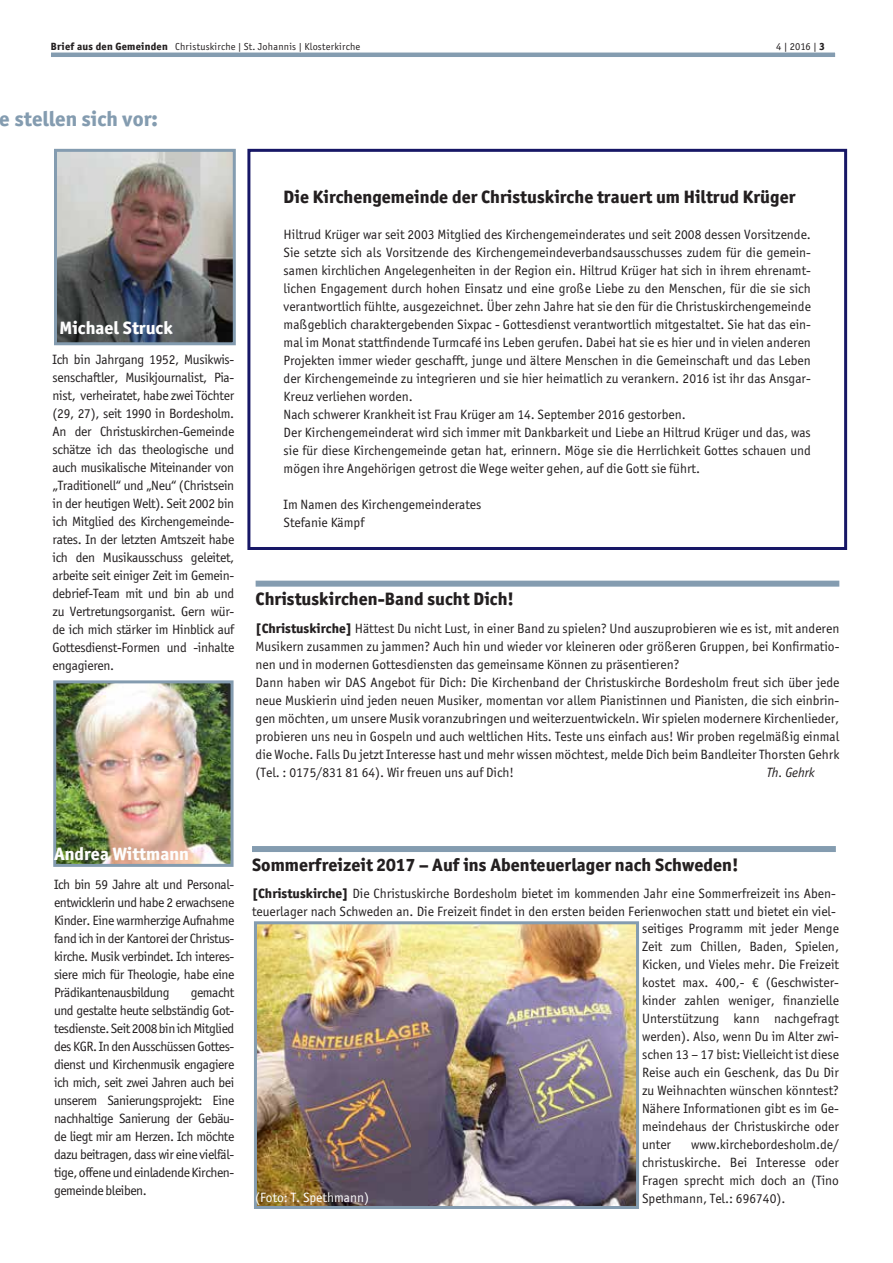
<style>
.page{position:relative;width:893px;height:1263px;background:#fff}
.page>*{position:absolute;margin:0;border:0;box-sizing:border-box;transform-origin:0 0}
.t1{font:800 21px "Officina San ITC";color:#849cb0}
.t2{font:800 18px "Officina San ITC";color:#231f20}
.t3{font:800 18px "Officina San ITC";color:#fdfdfd}
.t4{font:13.5px/18px "Officina San ITC";color:#231f20;text-align:justify}
.t5{font:13.5px "Officina San ITC";color:#fdfdfd}
.t6{font:italic 13.5px "Officina San ITC";color:#231f20}
.t7{font:10.5px "Officina San ITC";color:#231f20}
.t8{font:10.2px "Officina San ITC";letter-spacing:.02em;color:#231f20}
.s1{font-weight:800;font-size:10.5px}
.s2{font-weight:800}
</style>
<div class="page">
<div style="left:247px;top:149px;width:600px;height:401px;border:3px solid #171766"></div>
<div style="left:252px;top:846px;width:584px;height:6px;background:#849cb0"></div>
<div style="left:418px;top:863px;width:12px;height:6px;border:3px solid #fff"></div>
<div style="left:732px;top:857px;width:6px;height:11px;border:3px solid #fff"></div>
<div style="left:732px;top:866px;width:7px;height:7px;border:3px solid #fff;border-radius:50%"></div>
<img style="left:58px;top:153px;width:174px;height:188px">
<div style="left:54px;top:149px;width:182px;height:196px;border:3px solid #849cb0"></div>
<img style="left:57px;top:684px;width:173px;height:179px">
<div style="left:53px;top:680px;width:181px;height:187px;border:3px solid #849cb0"></div>
<img style="left:258px;top:925px;width:377px;height:280px">
<div style="left:254px;top:921px;width:385px;height:288px;border:3px solid #849cb0"></div>
<div style="left:256px;top:581px;width:583px;height:6px;background:#849cb0"></div>
<svg style="left:255px;top:580px;width:259px;height:7px"></svg>
<svg style="left:51px;top:52px;width:785px;height:5px;background:#91a6b8"></svg>
<p class="t8" style="left:51px;top:41px;width:311px"><span class="s1">Brief aus den Gemeinden</span> Christuskirche | St. Johannis | Klosterkirche</p>
<p class="t7" style="left:776px;top:40px;width:50px">4 | 2016 | <span class="s2">3</span></p>
<h1 class="t1" style="left:0;top:106px;width:160px">e stellen sich vor:</h1>
<h2 class="t3" style="left:60px;top:317px;width:115px">Michael Struck</h2>
<p class="t4" style="left:52px;top:351px;width:183px">Ich bin Jahrgang 1952, Musikwis&shy;senschaftler, Musikjournalist, Pia&shy;nist, verheiratet, habe zwei Töchter (29, 27), seit 1990 in Bordesholm.<br>An der Christuskirchen-Gemeinde schätze ich das theologische und auch musikalische Miteinander von „Traditionell“ und „Neu“ (Christsein in der heutigen Welt). Seit 2002 bin ich Mitglied des Kirchengemeinde&shy;rates. In der letzten Amtszeit habe ich den Musikausschuss geleitet, arbeite seit einiger Zeit im Gemein&shy;debrief-Team mit und bin ab und zu Vertretungsorganist. Gern wür&shy;de ich mich stärker im Hinblick auf Gottesdienst-Formen und -inhalte engagieren.</p>
<h2 class="t2" style="left:284px;top:185px;width:513px">Die Kirchengemeinde der Christuskirche trauert um Hiltrud Krüger</h2>
<p class="t4" style="left:284px;top:225px;width:529px;text-align:left">Hiltrud Krüger war seit 2003 Mitglied des Kirchengemeinderates und seit 2008 dessen Vorsitzende.<br>Sie setzte sich als Vorsitzende des Kirchengemeindeverbandsausschusses zudem für die gemein&shy;samen kirchlichen Angelegenheiten in der Region ein. Hiltrud Krüger hat sich in ihrem ehrenamt&shy;lichen Engagement durch hohen Einsatz und eine große Liebe zu den Menschen, für die sie sich verantwortlich fühlte, ausgezeichnet. Über zehn Jahre hat sie den für die Christuskirchengemeinde maßgeblich charaktergebenden Sixpac - Gottesdienst verantwortlich mitgestaltet. Sie hat das ein&shy;mal im Monat stattfindende Turmcafé ins Leben gerufen. Dabei hat sie es hier und in vielen anderen Projekten immer wieder geschafft, junge und ältere Menschen in die Gemeinschaft und das Leben der Kirchengemeinde zu integrieren und sie hier heimatlich zu verankern. 2016 ist ihr das Ansgar-Kreuz verliehen worden.<br>Nach schwerer Krankheit ist Frau Krüger am 14. September 2016 gestorben.<br>Der Kirchengemeinderat wird sich immer mit Dankbarkeit und Liebe an Hiltrud Krüger und das, was sie für diese Kirchengemeinde getan hat, erinnern. Möge sie die Herrlichkeit Gottes schauen und mögen ihre Angehörigen getrost die Wege weiter gehen, auf die Gott sie führt.</p>
<p class="t4" style="left:284px;top:495px;width:199px">Im Namen des Kirchengemeinderates<br>Stefanie Kämpf</p>
<h2 class="t2" style="left:256px;top:588px;width:260px">Christuskirchen-Band sucht Dich!</h2>
<p class="t4" style="left:256px;top:619px;width:585px;text-align:left"><span class="s2">[Christuskirche]</span> Hättest Du nicht Lust, in einer Band zu spielen? Und auszuprobieren wie es ist, mit anderen Musikern zusammen zu jammen? Auch hin und wieder vor kleineren oder größeren Gruppen, bei Konfirmatio&shy;nen und in modernen Gottesdiensten das gemeinsame Können zu präsentieren?<br>Dann haben wir DAS Angebot für Dich: Die Kirchenband der Christuskirche Bordesholm freut sich über jede neue Muskierin uind jeden neuen Musiker, momentan vor allem Pianistinnen und Pianisten, die sich einbrin&shy;gen möchten, um unsere Musik voranzubringen und weiterzuentwickeln. Wir spielen modernere Kirchenlieder, probieren uns neu in Gospeln und auch weltlichen Hits. Teste uns einfach aus! Wir proben regelmäßig einmal die Woche. Falls Du jetzt Interesse hast und mehr wissen möchtest, melde Dich beim Bandleiter Thorsten Gehrk (Tel. : 0175/831 81 64). Wir freuen uns auf Dich!</p>
<p class="t6" style="left:767px;top:764px;width:50px">Th. Gehrk</p>
<h2 class="t3" style="left:54px;top:843px;width:137px">Andrea Wittmann</h2>
<p class="t4" style="left:54px;top:875px;width:182px">Ich bin 59 Jahre alt und Personal&shy;entwicklerin und habe 2 erwachsene Kinder. Eine warmherzige Aufnahme fand ich in der Kantorei der Christus&shy;kirche. Musik verbindet. Ich interes&shy;siere mich für Theologie, habe eine Prädikantenausbildung</p>
<p class="t4" style="left:54px;top:983px;width:182px;text-indent:137px">gemacht und gestalte heute selbständig Got&shy;tesdienste. Seit 2008 bin ich Mitglied des KGR. In den Ausschüssen Gottes&shy;dienst und Kirchenmusik engagiere ich mich, seit zwei Jahren auch bei unserem Sanierungsprojekt: Eine nachhaltige Sanierung der Gebäu&shy;de liegt mir am Herzen. Ich möchte dazu beitragen, dass wir eine vielfäl&shy;tige, offene und einladende Kirchen&shy;gemeinde bleiben.</p>
<h2 class="t2" style="left:252px;top:853px;width:488px">Sommerfreizeit 2017 – Auf ins Abenteuerlager nach Schweden!</h2>
<p class="t4" style="left:252px;top:884px;width:585px"><span class="s2">[Christuskirche]</span> Die Christuskirche Bordesholm bietet im kommenden Jahr eine Sommerfreizeit ins Aben&shy;teuerlager nach Schweden an. Die Freizeit findet in den ersten beiden Ferienwochen statt und bietet ein viel-</p>
<p class="t5" style="left:255px;top:1190px;width:115px">(Foto: T. Spethmann)</p>
<p class="t4" style="left:642px;top:919px;width:198px">seitiges Programm mit jeder Menge Zeit zum Chillen, Baden, Spielen, Kicken, und Vieles mehr. Die Freizeit kostet max. 400,- € (Geschwister&shy;kinder zahlen weniger, finanzielle Unterstützung kann nachgefragt werden). Also, wenn Du im Alter zwi&shy;schen 13 – 17 bist: Vielleicht ist diese Reise auch ein Geschenk, das Du Dir zu Weihnachten wünschen könntest?<br>Nähere Informationen gibt es im Ge&shy;meindehaus der Christuskirche oder unter</p>
<p class="t4" style="left:642px;top:1135px;width:198px;text-indent:49px">www.kirchebordesholm.de/ christuskirche. Bei Interesse oder Fragen sprecht mich doch an (Tino Spethmann, Tel.: 696740).</p>
</div>
